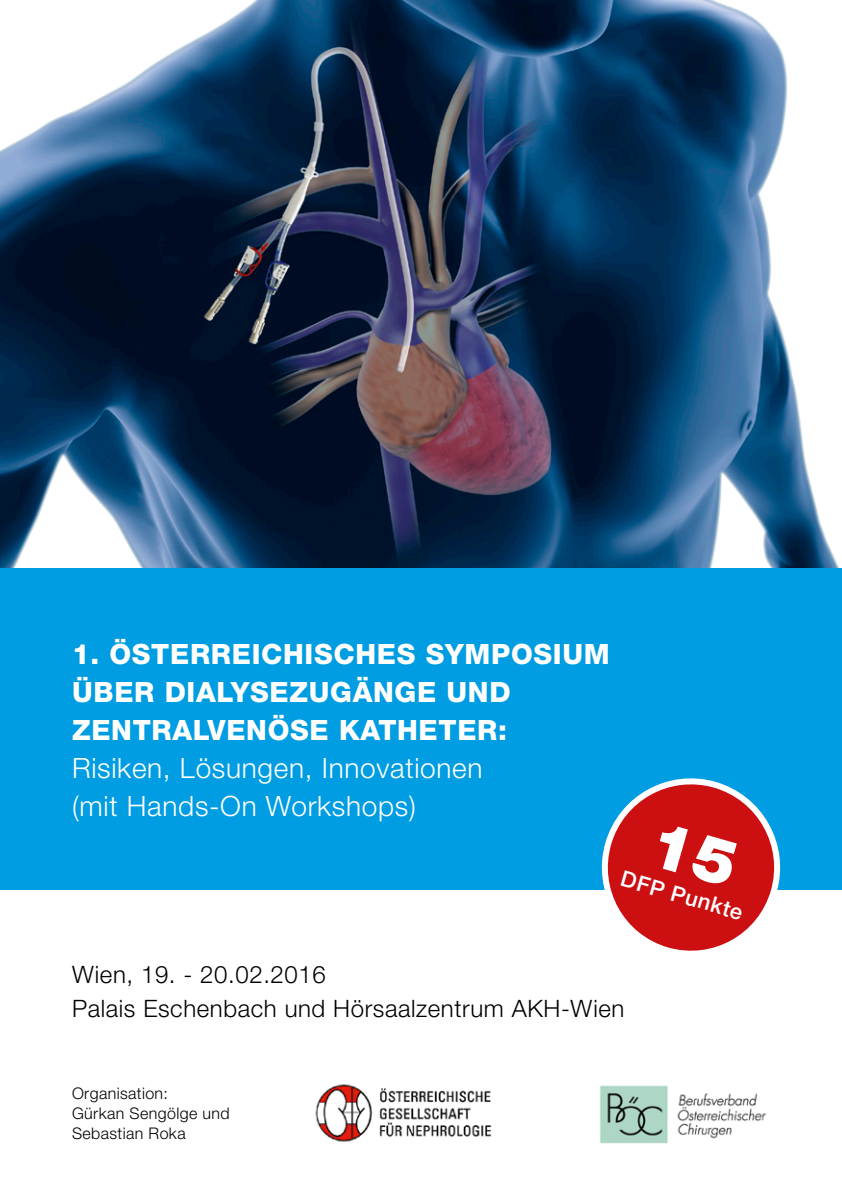
<style>
.page{position:relative;width:842px;height:1191px;background:#fff}
.page>*{position:absolute;margin:0;border:0;box-sizing:border-box;transform-origin:0 0}
.t1{font:800 28px "Helvetica Neue LT Std";letter-spacing:.025em;color:#fff}
.t2{font:300 28px "Helvetica Neue LT Std";letter-spacing:.025em;color:#fff}
.t3{font:300 24px "Helvetica Neue LT Std";letter-spacing:.025em;color:#000}
.t4{font:500 22px "Helvetica Neue LT Std";color:#fff}
.t5{font:300 16px "Helvetica Neue LT Std";letter-spacing:.025em;color:#000}
</style>
<div class="page">
<img style="left:315px;top:1084px;width:177px;height:58px">
<img style="left:0;top:0;width:839px;height:568px">
<img style="left:599px;top:1085px;width:168px;height:59px">
<div style="left:0;top:568px;width:842px;height:322px;background:#009de2"></div>
<svg style="left:601px;top:778px;width:180px;height:173px"></svg>
<p class="t1" style="left:72px;top:637px;width:539px">1. ÖSTERREICHISCHES SYMPOSIUM</p>
<p class="t1" style="left:72px;top:675px;width:440px">ÜBER DIALYSEZUGÄNGE UND</p>
<p class="t1" style="left:72px;top:713px;width:436px">ZENTRALVENÖSE KATHETER:</p>
<p class="t2" style="left:72px;top:750px;width:412px">Risiken, Lösungen, Innovationen</p>
<p class="t2" style="left:72px;top:788px;width:345px">(mit Hands-On Workshops)</p>
<p class="t4" style="left:625px;top:865px;width:127px;rotate:16deg">DFP Punkte</p>
<p class="t3" style="left:72px;top:959px;width:255px">Wien, 19. - 20.02.2016</p>
<p class="t3" style="left:72px;top:993px;width:554px">Palais Eschenbach und Hörsaalzentrum AKH-Wien</p>
<p class="t5" style="left:72px;top:1083px;width:98px">Organisation:</p>
<p class="t5" style="left:72px;top:1103px;width:159px">Gürkan Sengölge und</p>
<p class="t5" style="left:72px;top:1123px;width:115px">Sebastian Roka</p>
</div>
